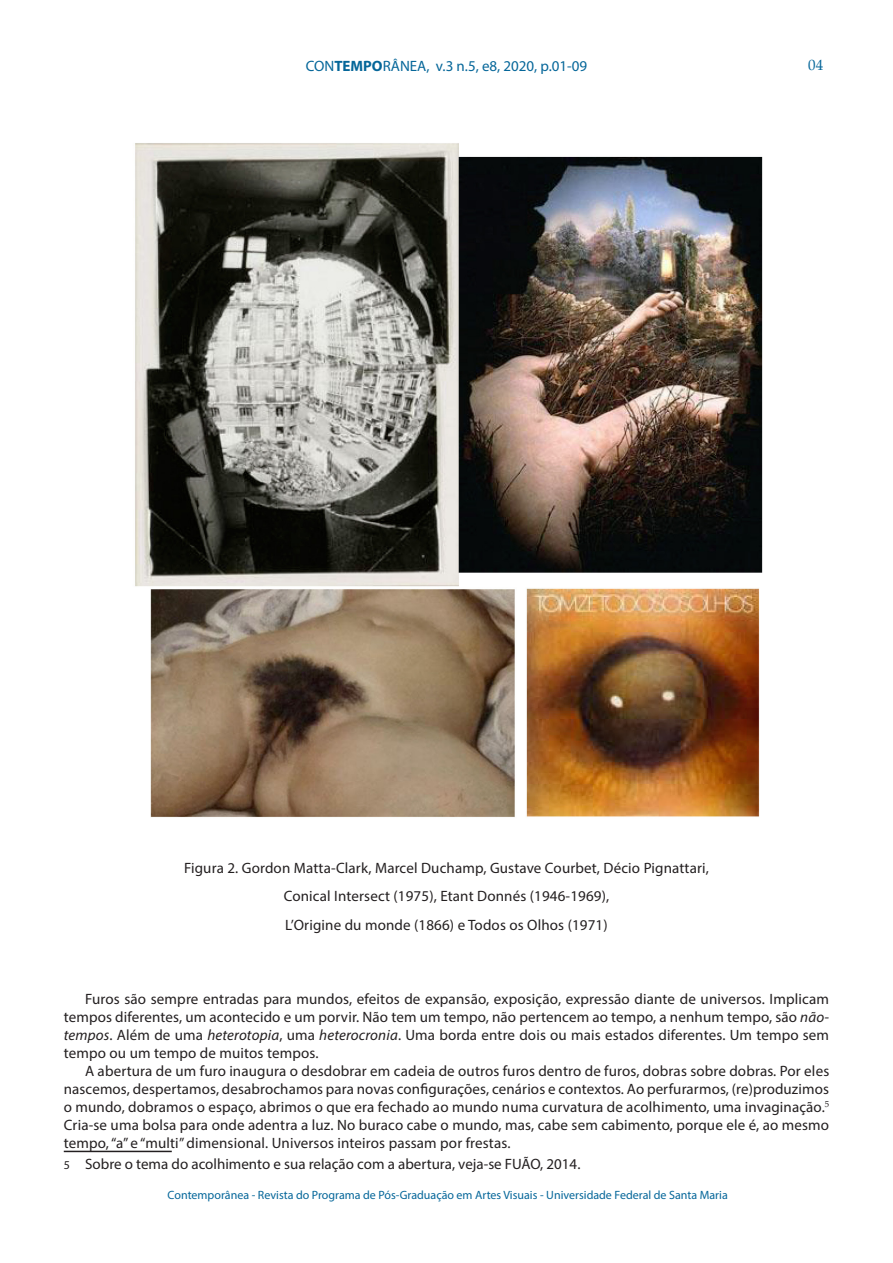
<style>
.page{position:relative;width:893px;height:1263px;background:#fff}
.page>*{position:absolute;margin:0;border:0;box-sizing:border-box;transform-origin:0 0}
.TextoCORRIDO{font:15px/18px "Myriad Pro";letter-spacing:.01em;color:#231f20;text-align:justify}
.LegendaFIGURA{font:15px "Myriad Pro";letter-spacing:.01em;color:#231f20}
.NotadeRODAPÉ{font:15px "Myriad Pro";color:#231f20}
.t1{font:15px "Myriad Pro";color:#056699}
.t2{font:15px "Palatino Linotype";color:#056699}
.t3{font:12px "Myriad Pro";color:#056699}
.s1{font-weight:700}
.s2{font-style:italic}
.s3{font-size:12px}
</style>
<div class="page">
<hr style="left:64px;top:1151px;width:108px;height:1px;background:#231f20">
<img style="left:135px;top:143px;width:628px;height:675px">
<p class="t1" style="left:306px;top:57px;width:283px">CON<span class="s1">TEMPO</span>RÂNEA, v.3 n.5, e8, 2020, p.01-09</p>
<p class="t2" style="left:808px;top:54px;width:16px">04</p>
<p class="LegendaFIGURA" style="left:184px;top:858px;width:526px">Figura 2. Gordon Matta-Clark, Marcel Duchamp, Gustave Courbet, Décio Pignattari,</p>
<p class="LegendaFIGURA" style="left:284px;top:887px;width:327px">Conical Intersect (1975), Etant Donnés (1946-1969),</p>
<p class="LegendaFIGURA" style="left:285px;top:915px;width:324px">L’Origine du monde (1866) e Todos os Olhos (1971)</p>
<p class="TextoCORRIDO" style="left:64px;top:990px;width:767px;text-indent:21px">Furos são sempre entradas para mundos, efeitos de expansão, exposição, expressão diante de universos. Implicam tempos diferentes, um acontecido e um porvir. Não tem um tempo, não pertencem ao tempo, a nenhum tempo, são <span class="s2">não&shy;tempos</span>. Além de uma <span class="s2">heterotopia</span>, uma <span class="s2">heterocronia</span>. Uma borda entre dois ou mais estados diferentes. Um tempo sem tempo ou um tempo de muitos tempos.</p>
<p class="TextoCORRIDO" style="left:64px;top:1062px;width:767px;text-indent:21px">A abertura de um furo inaugura o desdobrar em cadeia de outros furos dentro de furos, dobras sobre dobras. Por eles nascemos, despertamos, desabrochamos para novas configurações, cenários e contextos. Ao perfurarmos, (re)produzimos o mundo, dobramos o espaço, abrimos o que era fechado ao mundo numa curvatura de acolhimento, uma invaginação.<sup>5<br></sup>Cria-se uma bolsa para onde adentra a luz. No buraco cabe o mundo, mas, cabe sem cabimento, porque ele é, ao mesmo tempo, “a” e “multi” dimensional. Universos inteiros passam por frestas.</p>
<p class="NotadeRODAPÉ" style="left:64px;top:1155px;width:518px"><span class="s3">5</span> Sobre o tema do acolhimento e sua relação com a abertura, veja-se FUÃO, 2014.</p>
<p class="t3" style="left:168px;top:1187px;width:562px">Contemporânea - Revista do Programa de Pós-Graduação em Artes Visuais - Universidade Federal de Santa Maria</p>
</div>
